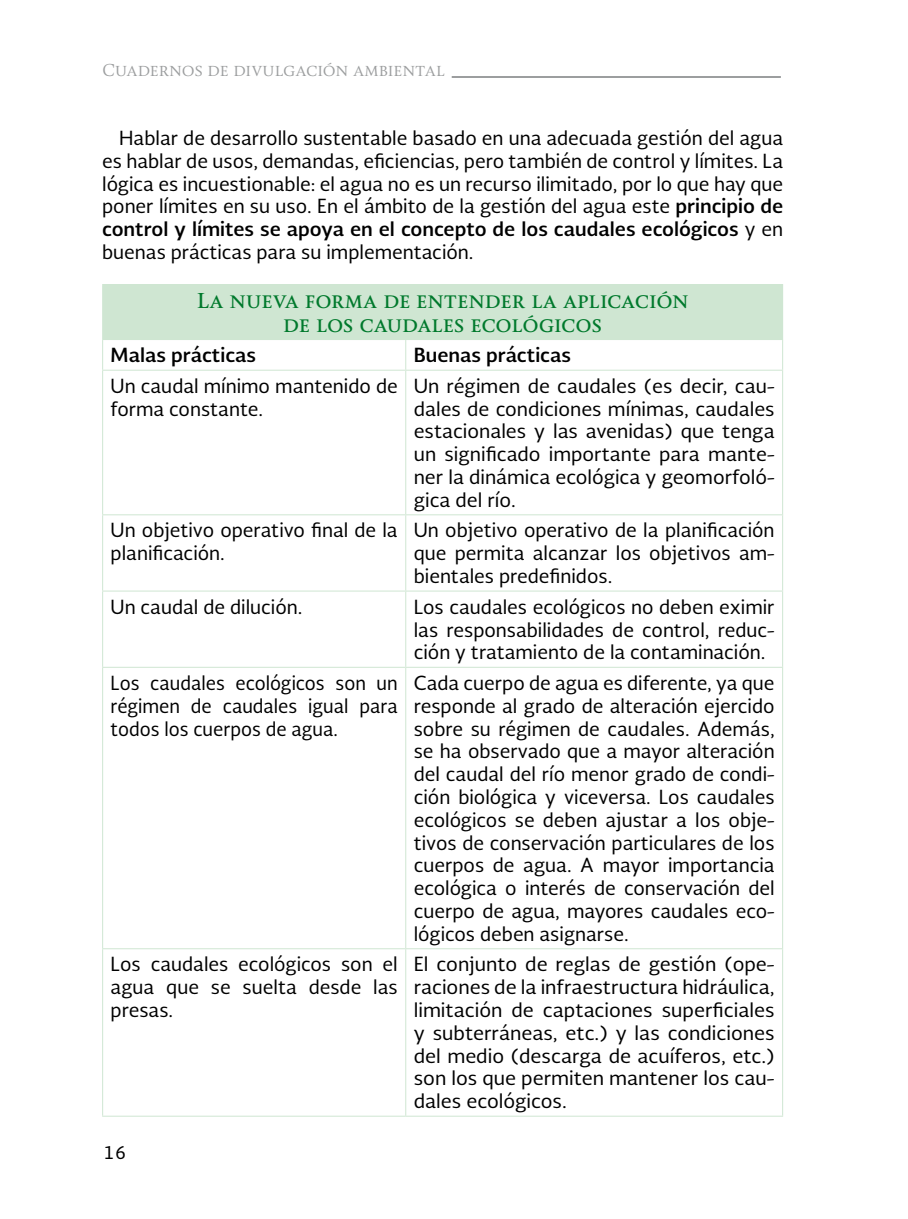
<style>
.page{position:relative;width:908px;height:1219px;background:#fff}
.page>*{position:absolute;margin:0;border:0;box-sizing:border-box;transform-origin:0 0}
.t1{font:700 20px/24px "Soberana Titular";color:#00792c;text-align:center}
.t2{font:19px/22.8px "Soberana Sans";color:#000;text-align:justify}
.t3{font:19px/22.8px "Soberana Sans";color:#000;text-align:justify;scale:.96 1}
.t4{font:700 19px "Soberana Sans";color:#000}
.t5{font:18px "Soberana Sans";color:#000}
.t6{font:16px "Soberana Titular";color:#9c9e9f}
.s1{font-weight:700}
</style>
<div class="page">
<hr style="left:451px;top:76px;width:329px;height:2px;background:#9c9e9f">
<div style="left:103px;top:285px;width:679px;height:55px;background:#cfe6d2"></div>
<hr style="left:102px;top:284px;width:303px;height:1px;background:#cfe6d2">
<hr style="left:102px;top:285px;width:1px;height:54px;background:#cfe6d2">
<hr style="left:405px;top:284px;width:377px;height:1px;background:#cfe6d2">
<hr style="left:102px;top:339px;width:303px;height:1px;background:#cfe6d2">
<hr style="left:102px;top:340px;width:1px;height:30px;background:#cfe6d2">
<hr style="left:405px;top:340px;width:1px;height:30px;background:#cfe6d2">
<hr style="left:781px;top:340px;width:1px;height:30px;background:#cfe6d2">
<hr style="left:102px;top:370px;width:303px;height:1px;background:#cfe6d2">
<hr style="left:102px;top:371px;width:1px;height:143px;background:#cfe6d2">
<hr style="left:405px;top:370px;width:377px;height:1px;background:#cfe6d2">
<hr style="left:405px;top:371px;width:1px;height:143px;background:#cfe6d2">
<hr style="left:781px;top:371px;width:1px;height:143px;background:#cfe6d2">
<hr style="left:102px;top:514px;width:303px;height:1px;background:#cfe6d2">
<hr style="left:102px;top:515px;width:1px;height:76px;background:#cfe6d2">
<hr style="left:405px;top:514px;width:377px;height:1px;background:#cfe6d2">
<hr style="left:405px;top:515px;width:1px;height:76px;background:#cfe6d2">
<hr style="left:781px;top:515px;width:1px;height:76px;background:#cfe6d2">
<hr style="left:102px;top:591px;width:303px;height:1px;background:#cfe6d2">
<hr style="left:102px;top:592px;width:1px;height:75px;background:#cfe6d2">
<hr style="left:405px;top:591px;width:377px;height:1px;background:#cfe6d2">
<hr style="left:405px;top:592px;width:1px;height:75px;background:#cfe6d2">
<hr style="left:781px;top:592px;width:1px;height:75px;background:#cfe6d2">
<hr style="left:102px;top:667px;width:303px;height:1px;background:#cfe6d2">
<hr style="left:102px;top:668px;width:1px;height:280px;background:#cfe6d2">
<hr style="left:405px;top:667px;width:377px;height:1px;background:#cfe6d2">
<hr style="left:405px;top:668px;width:1px;height:280px;background:#cfe6d2">
<hr style="left:781px;top:668px;width:1px;height:280px;background:#cfe6d2">
<hr style="left:102px;top:948px;width:303px;height:1px;background:#cfe6d2">
<hr style="left:102px;top:949px;width:1px;height:167px;background:#cfe6d2">
<hr style="left:405px;top:948px;width:377px;height:1px;background:#cfe6d2">
<hr style="left:405px;top:949px;width:1px;height:167px;background:#cfe6d2">
<hr style="left:781px;top:949px;width:1px;height:167px;background:#cfe6d2">
<hr style="left:102px;top:1116px;width:303px;height:1px;background:#cfe6d2">
<hr style="left:405px;top:1116px;width:377px;height:1px;background:#cfe6d2">
<p class="t6" style="left:102px;top:60px;width:344px">CUADERNOS DE DIVULGACIÓN AMBIENTAL</p>
<p class="t2" style="left:102px;top:126px;width:682px;text-indent:17px">Hablar de desarrollo sustentable basado en una adecuada gestión del agua es hablar de usos, demandas, eficiencias, pero también de control y límites. La lógica es incuestionable: el agua no es un recurso ilimitado, por lo que hay que poner límites en su uso. En el ámbito de la gestión del agua este <span class="s1">principio de control y límites se apoya en el concepto de los caudales ecológicos</span> y en buenas prácticas para su implementación.</p>
<p class="t1" style="left:196px;top:288px;width:493px">La nueva forma de entender la aplicación de los caudales ecológicos</p>
<p class="t4" style="left:111px;top:342px;width:147px">Malas prácticas</p>
<p class="t4" style="left:413px;top:342px;width:159px">Buenas prácticas</p>
<p class="t2" style="left:111px;top:374px;width:288px">Un caudal mínimo mantenido de forma constante.</p>
<p class="t2" style="left:413px;top:374px;width:362px">Un régimen de caudales (es decir, cau&shy;dales de condiciones mínimas, caudales estacionales y las avenidas) que tenga un significado importante para mante&shy;ner la dinámica ecológica y geomorfoló&shy;gica del río.</p>
<p class="t2" style="left:111px;top:518px;width:288px">Un objetivo operativo final de la planificación.</p>
<p class="t2" style="left:413px;top:518px;width:362px">Un objetivo operativo de la planificación que permita alcanzar los objetivos am&shy;bientales predefinidos.</p>
<p class="t2" style="left:111px;top:595px;width:193px">Un caudal de dilución.</p>
<p class="t2" style="left:413px;top:595px;width:362px">Los caudales ecológicos no deben eximir las responsabilidades de control, reduc&shy;ción y tratamiento de la contaminación.</p>
<p class="t3" style="left:111px;top:671px;width:300px">Los caudales ecológicos son un régimen de caudales igual para todos los cuerpos de agua.</p>
<p class="t2" style="left:413px;top:671px;width:362px">Cada cuerpo de agua es diferente, ya que responde al grado de alteración ejercido sobre su régimen de caudales. Además, se ha observado que a mayor alteración del caudal del río menor grado de condi&shy;ción biológica y viceversa. Los caudales ecológicos se deben ajustar a los obje&shy;tivos de conservación particulares de los cuerpos de agua. A mayor importancia ecológica o interés de conservación del cuerpo de agua, mayores caudales eco&shy;lógicos deben asignarse.</p>
<p class="t2" style="left:111px;top:952px;width:288px">Los caudales ecológicos son el agua que se suelta desde las presas.</p>
<p class="t2" style="left:413px;top:952px;width:362px">El conjunto de reglas de gestión (ope&shy;raciones de la infraestructura hidráulica, limitación de captaciones superficiales y subterráneas, etc.) y las condiciones del medio (descarga de acuíferos, etc.) son los que permiten mantener los cau&shy;dales ecológicos.</p>
<p class="t5" style="left:103px;top:1140px;width:25px">16</p>
</div>
